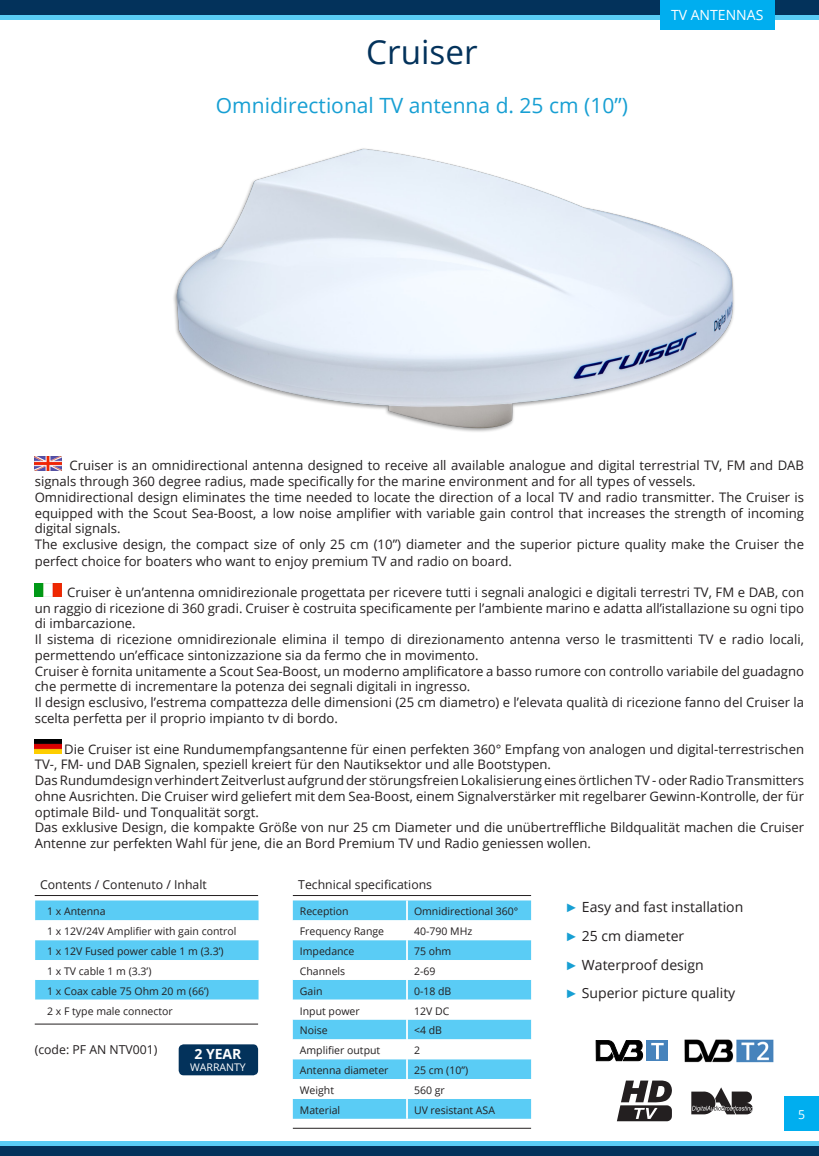
<style>
.page{position:relative;width:819px;height:1156px;background:#fff}
.page>*{position:absolute;margin:0;border:0;box-sizing:border-box;transform-origin:0 0}
.t1{font:33.25px "Open Sans";color:#03325b}
.t2{font:21px "Open Sans";color:#179fd3}
.t3{font:14px "Open Sans";color:#231f20}
.t4{font:14px "Open Sans";color:#fff}
.t5{font:700 14px "Open Sans";color:#fff}
.t6{font:13.12px/15.8px "Open Sans";color:#231f20}
.t7{font:12.25px "Open Sans";color:#231f20}
.t8{font:12.25px "Open Sans";color:#fff}
.t9{font:10.5px "Open Sans";color:#231f20}
.t10{font:10.5px "Open Sans";color:#fff}
.s1{font-family:"Arial";font-size:12.25px;color:#179fd3}
</style>
<div class="page">
<img style="left:35px;top:457px;width:26px;height:13px">
<img style="left:35px;top:583px;width:26px;height:14px">
<img style="left:35px;top:740px;width:26px;height:13px">
<img style="left:173px;top:148px;width:561px;height:284px">
<div style="left:293px;top:900px;width:238px;height:219px;background:#5accf5"></div>
<svg style="left:293px;top:920px;width:238px;height:179px"></svg>
<hr style="left:406px;top:900px;width:2px;height:20px;background:#fff">
<hr style="left:406px;top:920px;width:2px;height:20px;background:#fff">
<hr style="left:406px;top:940px;width:2px;height:20px;background:#fff">
<hr style="left:406px;top:960px;width:2px;height:20px;background:#fff">
<hr style="left:406px;top:980px;width:2px;height:20px;background:#fff">
<svg style="left:406px;top:1000px;width:2px;height:19px"></svg>
<hr style="left:406px;top:1019px;width:2px;height:20px;background:#fff">
<hr style="left:406px;top:1039px;width:2px;height:20px;background:#fff">
<hr style="left:406px;top:1059px;width:2px;height:20px;background:#fff">
<hr style="left:406px;top:1079px;width:2px;height:20px;background:#fff">
<hr style="left:406px;top:1099px;width:2px;height:20px;background:#fff">
<hr style="left:293px;top:895px;width:238px;height:1px;background:#231f20">
<div style="left:179px;top:1044px;width:79px;height:31px;background:#03325b;border-radius:5px"></div>
<hr style="left:35px;top:895px;width:223px;height:1px;background:#231f20">
<hr style="left:35px;top:1023px;width:223px;height:1px;background:#231f20">
<svg style="left:35px;top:900px;width:223px;height:100px"></svg>
<div style="left:646px;top:1040px;width:21px;height:21px;background:#4683bc"></div>
<svg style="left:595px;top:1040px;width:49px;height:21px"></svg>
<svg style="left:651px;top:1043px;width:12px;height:16px"></svg>
<svg style="left:617px;top:1080px;width:55px;height:41px"></svg>
<svg style="left:691px;top:1087px;width:62px;height:27px"></svg>
<img style="left:685px;top:1039px;width:88px;height:23px">
<hr style="left:293px;top:1128px;width:238px;height:1px;background:#231f20">
<div style="left:0;top:0;width:819px;height:20px;background:#5accf5"></div>
<div style="left:0;top:0;width:819px;height:15px;background:#03325b"></div>
<div style="left:0;top:1141px;width:819px;height:15px;background:#5accf5"></div>
<div style="left:0;top:1146px;width:819px;height:10px;background:#03325b"></div>
<div style="left:784px;top:1096px;width:35px;height:35px;background:#00aeef"></div>
<div style="left:660px;top:0;width:114px;height:30px;background:#00aeef"></div>
<p class="t1" style="left:366px;top:29px;width:113px">Cruiser</p>
<p class="t2" style="left:216px;top:91px;width:413px">Omnidirectional TV antenna d. 25 cm (10”)</p>
<p class="t4" style="left:671px;top:6px;width:94px">TV ANTENNAS</p>
<p class="t6" style="left:35px;top:457px;width:770px;text-indent:35px">Cruiser is an omnidirectional antenna designed to receive all available analogue and digital terrestrial TV, FM and DAB signals through 360 degree radius, made specifically for the marine environment and for all types of vessels.</p>
<p class="t6" style="left:35px;top:489px;width:770px;text-align:justify">Omnidirectional design eliminates the time needed to locate the direction of a local TV and radio transmitter. The Cruiser is equipped with the Scout Sea-Boost, a low noise amplifier with variable gain control that increases the strength of incoming digital signals.</p>
<p class="t6" style="left:35px;top:536px;width:770px;line-height:16.8px">The exclusive design, the compact size of only 25 cm (10”) diameter and the superior picture quality make the Cruiser the perfect choice for boaters who want to enjoy premium TV and radio on board.</p>
<p class="t6" style="left:35px;top:584px;width:770px;text-align:justify;text-indent:32px">Cruiser è un’antenna omnidirezionale progettata per ricevere tutti i segnali analogici e digitali terrestri TV, FM e DAB, con un raggio di ricezione di 360 gradi. Cruiser è costruita specificamente per l’ambiente marino e adatta all’istallazione su ogni tipo di imbarcazione.</p>
<p class="t6" style="left:35px;top:631px;width:770px">Il sistema di ricezione omnidirezionale elimina il tempo di direzionamento antenna verso le trasmittenti TV e radio locali, permettendo un’efficace sintonizzazione sia da fermo che in movimento.</p>
<p class="t6" style="left:35px;top:662px;width:770px">Cruiser è fornita unitamente a Scout Sea-Boost, un moderno amplificatore a basso rumore con controllo variabile del guadagno che permette di incrementare la potenza dei segnali digitali in ingresso.</p>
<p class="t6" style="left:35px;top:694px;width:770px">Il design esclusivo, l’estrema compattezza delle dimensioni (25 cm diametro) e l’elevata qualità di ricezione fanno del Cruiser la scelta perfetta per il proprio impianto tv di bordo.</p>
<p class="t6" style="left:35px;top:741px;width:770px;text-indent:29px">Die Cruiser ist eine Rundumempfangsantenne für einen perfekten 360° Empfang von analogen und digital-terrestrischen<br>TV-, FM- und DAB Signalen, speziell kreiert für den Nautiksektor und alle Bootstypen.</p>
<p class="t6" style="left:35px;top:772px;width:770px;text-align:justify">Das Rundumdesign verhindert Zeitverlust aufgrund der störungsfreien Lokalisierung eines örtlichen TV - oder Radio Transmitters ohne Ausrichten. Die Cruiser wird geliefert mit dem Sea-Boost, einem Signalverstärker mit regelbarer Gewinn-Kontrolle, der für optimale Bild- und Tonqualität sorgt.</p>
<p class="t6" style="left:35px;top:819px;width:770px">Das exklusive Design, die kompakte Größe von nur 25 cm Diameter und die unübertreffliche Bildqualität machen die Cruiser<br>Antenne zur perfekten Wahl für jene, die an Bord Premium TV und Radio geniessen wollen.</p>
<p class="t7" style="left:40px;top:876px;width:168px">Contents / Contenuto / Inhalt</p>
<p class="t9" style="left:47px;top:904px;width:60px">1 x Antenna</p>
<p class="t9" style="left:47px;top:924px;width:191px">1 x 12V/24V Amplifier with gain control</p>
<p class="t9" style="left:47px;top:944px;width:178px">1 x 12V Fused power cable 1 m (3.3’)</p>
<p class="t9" style="left:47px;top:964px;width:106px">1 x TV cable 1 m (3.3’)</p>
<p class="t9" style="left:47px;top:984px;width:163px">1 x Coax cable 75 Ohm 20 m (66’)</p>
<p class="t9" style="left:47px;top:1003px;width:127px">2 x F type male connector</p>
<p class="t7" style="left:35px;top:1041px;width:124px">(code: PF AN NTV001)</p>
<p class="t5" style="left:194px;top:1043px;width:49px">2 YEAR</p>
<p class="t10" style="left:190px;top:1060px;width:57px">WARRANTY</p>
<p class="t7" style="left:298px;top:876px;width:135px">Technical specifications</p>
<p class="t9" style="left:300px;top:904px;width:50px">Reception</p>
<p class="t9" style="left:414px;top:904px;width:106px">Omnidirectional 360°</p>
<p class="t9" style="left:300px;top:924px;width:86px">Frequency Range</p>
<p class="t9" style="left:414px;top:924px;width:60px">40-790 MHz</p>
<p class="t9" style="left:300px;top:944px;width:56px">Impedance</p>
<p class="t9" style="left:414px;top:944px;width:39px">75 ohm</p>
<p class="t9" style="left:300px;top:964px;width:47px">Channels</p>
<p class="t9" style="left:414px;top:964px;width:23px">2-69</p>
<p class="t9" style="left:300px;top:984px;width:24px">Gain</p>
<p class="t9" style="left:414px;top:984px;width:39px">0-18 dB</p>
<p class="t9" style="left:300px;top:1003px;width:61px">Input power</p>
<p class="t9" style="left:414px;top:1003px;width:37px">12V DC</p>
<p class="t9" style="left:300px;top:1023px;width:29px">Noise</p>
<p class="t9" style="left:414px;top:1023px;width:29px">&lt;4 dB</p>
<p class="t9" style="left:300px;top:1043px;width:82px">Amplifier output</p>
<p class="t9" style="left:414px;top:1043px;width:8px">2</p>
<p class="t9" style="left:300px;top:1063px;width:90px">Antenna diameter</p>
<p class="t9" style="left:414px;top:1063px;width:56px">25 cm (10”)</p>
<p class="t9" style="left:300px;top:1083px;width:36px">Weight</p>
<p class="t9" style="left:414px;top:1083px;width:32px">560 gr</p>
<p class="t9" style="left:300px;top:1103px;width:42px">Material</p>
<p class="t9" style="left:414px;top:1103px;width:82px">UV resistant ASA</p>
<p class="t3" style="left:565px;top:897px;width:179px"><span class="s1">►</span> Easy and fast installation</p>
<p class="t3" style="left:565px;top:926px;width:120px"><span class="s1">►</span> 25 cm diameter</p>
<p class="t3" style="left:565px;top:955px;width:140px"><span class="s1">►</span> Waterproof design</p>
<p class="t3" style="left:565px;top:984px;width:171px"><span class="s1">►</span> Superior picture quality</p>
<p class="t8" style="left:798px;top:1106px;width:9px">5</p>
</div>
